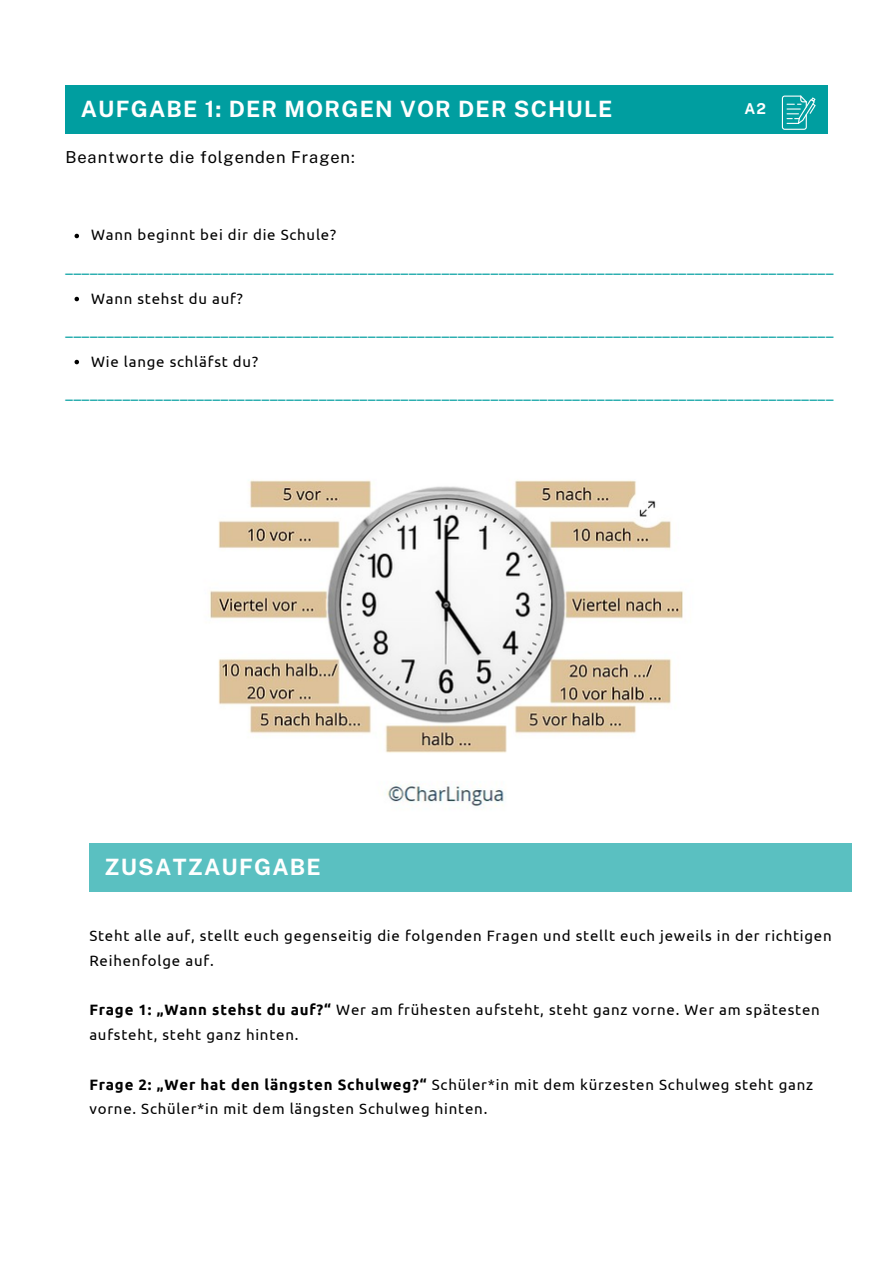
<style>
.page{position:relative;width:894px;height:1264px;background:#fff}
.page>*{position:absolute;margin:0;border:0;box-sizing:border-box;transform-origin:0 0}
.t1{font:700 22.5px "Public Sans";letter-spacing:.055em;color:#fff}
.t2{font:16.5px "Public Sans";letter-spacing:.055em;color:#000}
.t3{font:15px/24.8px "Ubuntu";letter-spacing:.055em;color:#000}
.t4{font:15px "Ubuntu";color:#009ea0}
.t5{font:700 15px "Public Sans";color:#fff}
.s1{font-weight:700}
</style>
<div class="page">
<div style="left:65px;top:85px;width:762px;height:48px;background:#009ea0"></div>
<img style="left:209px;top:480px;width:475px;height:328px">
<svg style="left:74px;top:234px;width:5px;height:4px"></svg>
<svg style="left:74px;top:297px;width:5px;height:4px"></svg>
<svg style="left:74px;top:360px;width:5px;height:4px"></svg>
<div style="left:89px;top:843px;width:762px;height:48px;background:#5ac0c1"></div>
<svg style="left:781px;top:95px;width:34px;height:35px"></svg>
<h1 class="t1" style="left:81px;top:96px;width:533px">AUFGABE 1: DER MORGEN VOR DER SCHULE</h1>
<h2 class="t5" style="left:744px;top:100px;width:23px">A2</h2>
<p class="t2" style="left:65px;top:147px;width:290px">Beantworte die folgenden Fragen:</p>
<p class="t3" style="left:91px;top:222px;width:246px">Wann beginnt bei dir die Schule?</p>
<p class="t4" style="left:65px;top:258px;width:769px">______________________________________________________________________________________________</p>
<p class="t3" style="left:91px;top:285px;width:153px">Wann stehst du auf?</p>
<p class="t4" style="left:65px;top:321px;width:769px">______________________________________________________________________________________________</p>
<p class="t3" style="left:91px;top:348px;width:168px">Wie lange schläfst du?</p>
<p class="t4" style="left:65px;top:384px;width:769px">______________________________________________________________________________________________</p>
<p class="t1" style="left:104px;top:853px;width:218px">ZUSATZAUFGABE</p>
<h1 class="t3" style="left:89px;top:923px;width:743px">Steht alle auf, stellt euch gegenseitig die folgenden Fragen und stellt euch jeweils in der richtigen<br>Reihenfolge auf.</h1>
<p class="t3" style="left:89px;top:997px;width:731px"><span class="s1">Frage 1: „Wann stehst du auf?“</span> Wer am frühesten aufsteht, steht ganz vorne. Wer am spätesten aufsteht, steht ganz hinten.</p>
<p class="t3" style="left:89px;top:1071px;width:725px"><span class="s1">Frage 2: „Wer hat den längsten Schulweg?“</span> Schüler*in mit dem kürzesten Schulweg steht ganz vorne. Schüler*in mit dem längsten Schulweg hinten.</p>
</div>
